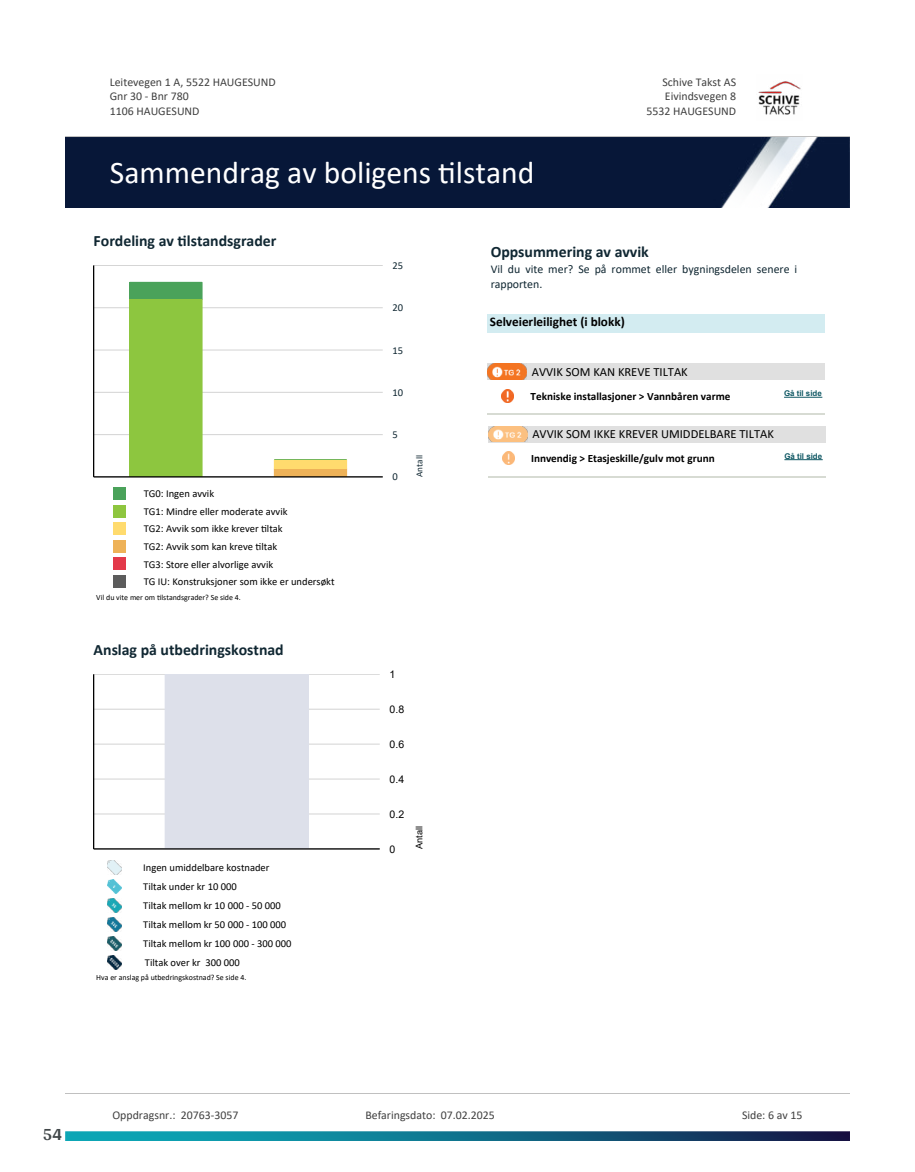
<style>
.page{position:relative;width:915px;height:1172px;background:#fff}
.page>*{position:absolute;margin:0;border:0;box-sizing:border-box;transform-origin:0 0}
.t1{font:31.65px "Calibri";color:#fff}
.t2{font:700 18px "Arya";color:#414749}
.t3{font:700 15.75px "Calibri";color:#102732}
.t4{font:700 13.2px "Calibri";color:#000}
.t5{font:12.45px "Calibri";color:#000}
.t6{font:11.85px/14.5px "Calibri";color:#404040}
.t7{font:11.85px/14.4px "Calibri";color:#102732}
.t8{font:700 11.25px "Calibri";color:#000}
.t9{font:10.5px/17.5px "Calibri";color:#000}
.t10{font:10.5px "Arial";color:#000}
.t11{font:10.5px "Calibri";color:#102732}
.t12{font:9.15px "Calibri";color:#102732}
.t13{font:9.15px "Arial";color:#000}
.t14{font:7.95px "Calibri";color:#000}
.t15{font:700 7.95px "Arial";color:#115965}
</style>
<div class="page">
<hr style="left:94px;top:434px;width:288px;height:1px;background:#d3d3d3">
<hr style="left:94px;top:392px;width:288px;height:1px;background:#d3d3d3">
<hr style="left:94px;top:349px;width:288px;height:1px;background:#d3d3d3">
<hr style="left:94px;top:307px;width:288px;height:1px;background:#d3d3d3">
<hr style="left:94px;top:265px;width:288px;height:1px;background:#d3d3d3">
<div style="left:274px;top:468px;width:73px;height:9px;border:1px solid #eeb258"></div>
<hr style="left:130px;top:477px;width:72px;height:1px;background:#ffdb6e">
<div style="left:274px;top:460px;width:73px;height:9px;border:1px solid #ffdb6e"></div>
<div style="left:129px;top:282px;width:73px;height:17px;border:1px solid #4aa25a"></div>
<div style="left:274px;top:468px;width:72px;height:9px;background:#eeb258"></div>
<div style="left:274px;top:460px;width:72px;height:8px;background:#ffdb6e"></div>
<div style="left:130px;top:299px;width:72px;height:178px;background:#8dc63f"></div>
<div style="left:130px;top:282px;width:72px;height:17px;background:#4aa25a"></div>
<hr style="left:94px;top:476px;width:288px;height:1px;background:#000">
<hr style="left:94px;top:265px;width:1px;height:212px;background:#000">
<div style="left:113px;top:487px;width:12px;height:13px;background:#4aa25a"></div>
<div style="left:113px;top:505px;width:12px;height:12px;background:#8ec63f"></div>
<div style="left:113px;top:522px;width:12px;height:13px;background:#ffdb6e"></div>
<div style="left:113px;top:540px;width:12px;height:13px;background:#eeb258"></div>
<div style="left:113px;top:558px;width:12px;height:12px;background:#e3394a"></div>
<div style="left:113px;top:575px;width:12px;height:13px;background:#5c5c5c"></div>
<hr style="left:94px;top:813px;width:285px;height:1px;background:#d3d3d3">
<hr style="left:94px;top:778px;width:285px;height:1px;background:#d3d3d3">
<hr style="left:94px;top:744px;width:285px;height:1px;background:#d3d3d3">
<hr style="left:94px;top:709px;width:285px;height:1px;background:#d3d3d3">
<hr style="left:94px;top:674px;width:285px;height:1px;background:#d3d3d3">
<div style="left:165px;top:674px;width:143px;height:175px;background:#dde0ea"></div>
<hr style="left:94px;top:848px;width:285px;height:1px;background:#000">
<hr style="left:94px;top:674px;width:1px;height:175px;background:#000">
<svg style="left:108px;top:861px;width:13px;height:13px"></svg>
<img style="left:108px;top:879px;width:13px;height:14px">
<img style="left:108px;top:898px;width:13px;height:14px">
<img style="left:108px;top:918px;width:13px;height:14px">
<svg style="left:108px;top:937px;width:13px;height:13px"></svg>
<img style="left:108px;top:955px;width:13px;height:14px">
<div style="left:487px;top:314px;width:337px;height:19px;background:#d3ecf1"></div>
<svg style="left:526px;top:364px;width:1px;height:16px"></svg>
<img style="left:487px;top:364px;width:39px;height:16px">
<div style="left:527px;top:364px;width:254px;height:16px;background:#e0e0e0"></div>
<div style="left:781px;top:364px;width:43px;height:16px;background:#e0e0e0"></div>
<svg style="left:501px;top:389px;width:13px;height:13px"></svg>
<hr style="left:783px;top:397px;width:39px;height:1px;background:#115965">
<hr style="left:487px;top:414px;width:40px;height:1px;background:#d7dbd3">
<hr style="left:527px;top:414px;width:63px;height:1px;background:#d7dbd3">
<hr style="left:590px;top:414px;width:66px;height:1px;background:#d7dbd3">
<hr style="left:656px;top:414px;width:125px;height:1px;background:#d7dbd3">
<hr style="left:781px;top:414px;width:43px;height:1px;background:#d7dbd3">
<svg style="left:527px;top:426px;width:1px;height:16px"></svg>
<img style="left:488px;top:426px;width:39px;height:16px">
<div style="left:528px;top:426px;width:253px;height:16px;background:#e0e0e0"></div>
<div style="left:781px;top:426px;width:44px;height:16px;background:#e0e0e0"></div>
<svg style="left:502px;top:452px;width:13px;height:13px"></svg>
<hr style="left:784px;top:459px;width:38px;height:1px;background:#115965">
<hr style="left:488px;top:476px;width:40px;height:1px;background:#d7dbd3">
<hr style="left:528px;top:476px;width:62px;height:1px;background:#d7dbd3">
<hr style="left:590px;top:476px;width:67px;height:1px;background:#d7dbd3">
<hr style="left:657px;top:476px;width:124px;height:1px;background:#d7dbd3">
<hr style="left:781px;top:476px;width:44px;height:1px;background:#d7dbd3">
<div style="left:65px;top:137px;width:784px;height:71px;background:#071738"></div>
<img style="left:758px;top:81px;width:43px;height:34px">
<hr style="left:65px;top:136px;width:784px;height:1px;background:#c0c0c0">
<hr style="left:65px;top:1093px;width:784px;height:1px;background:#c0c0c0">
<img style="left:65px;top:1131px;width:784px;height:9px">
<p class="t6" style="left:110px;top:74px;width:167px">Leitevegen 1 A, 5522 HAUGESUND<br>Gnr 30 - Bnr 780<br>1106 HAUGESUND</p>
<p class="t6" style="left:662px;top:74px;width:75px">Schive Takst AS</p>
<p class="t6" style="left:664px;top:89px;width:73px">Eivindsvegen 8</p>
<p class="t6" style="left:646px;top:103px;width:91px">5532 HAUGESUND</p>
<h1 class="t1" style="left:110px;top:150px;width:426px">Sammendrag av boligens 琀椀lstand</h1>
<h3 class="t3" style="left:94px;top:230px;width:184px">Fordeling av 琀椀lstandsgrader</h3>
<p class="t9" style="left:144px;top:485px;width:192px">TG0: Ingen avvik<br>TG1: Mindre eller moderate avvik<br>TG2: Avvik som ikke krever 琀椀ltak<br>TG2: Avvik som kan kreve 琀椀ltak<br>TG3: Store eller alvorlige avvik<br>TG IU: Konstruksjoner som ikke er undersøkt</p>
<p class="t14" style="left:96px;top:592px;width:146px">Vil du vite mer om 琀椀lstandsgrader? Se side 4.</p>
<h3 class="t3" style="left:94px;top:639px;width:192px">Anslag på utbedringskostnad</h3>
<p class="t9" style="left:143px;top:857px;width:150px;line-height:18.9px">Ingen umiddelbare kostnader<br>Tiltak under kr 10 000<br>Tiltak mellom kr 10 000 - 50 000<br>Tiltak mellom kr 50 000 - 100 000<br>Tiltak mellom kr 100 000 - 300 000<br>Tiltak over kr 300 000</p>
<p class="t14" style="left:96px;top:972px;width:151px">Hva er anslag på utbedringskostnad? Se side 4.</p>
<p class="t11" style="left:392px;top:258px;width:12px">25</p>
<p class="t11" style="left:392px;top:300px;width:12px">20</p>
<p class="t11" style="left:392px;top:343px;width:12px">15</p>
<p class="t11" style="left:392px;top:385px;width:12px">10</p>
<p class="t11" style="left:392px;top:427px;width:7px">5</p>
<p class="t11" style="left:392px;top:470px;width:7px">0</p>
<p class="t12" style="left:413px;top:477px;width:23px;rotate:-90deg">Antall</p>
<p class="t10" style="left:389px;top:667px;width:7px">1</p>
<p class="t10" style="left:389px;top:702px;width:16px">0.8</p>
<p class="t10" style="left:389px;top:737px;width:16px">0.6</p>
<p class="t10" style="left:389px;top:772px;width:16px">0.4</p>
<p class="t10" style="left:389px;top:807px;width:16px">0.2</p>
<p class="t10" style="left:389px;top:842px;width:7px">0</p>
<p class="t13" style="left:413px;top:849px;width:25px;rotate:-90deg">Antall</p>
<h3 class="t3" style="left:490px;top:240px;width:160px">Oppsummering av avvik</h3>
<p class="t7" style="left:490px;top:262px;width:308px">Vil du vite mer? Se på rommet eller bygningsdelen senere i rapporten.</p>
<p class="t4" style="left:489px;top:313px;width:136px">Selveierleilighet (i blokk)</p>
<p class="t5" style="left:531px;top:363px;width:157px">AVVIK SOM KAN KREVE TILTAK</p>
<p class="t8" style="left:530px;top:388px;width:201px">Tekniske installasjoner &gt; Vannbåren varme</p>
<p class="t15" style="left:783px;top:388px;width:39px">Gå til side</p>
<p class="t5" style="left:532px;top:426px;width:243px">AVVIK SOM IKKE KREVER UMIDDELBARE TILTAK</p>
<p class="t8" style="left:531px;top:451px;width:185px">Innvendig &gt; Etasjeskille/gulv mot grunn</p>
<p class="t15" style="left:784px;top:450px;width:39px">Gå til side</p>
<h2 class="t2" style="left:43px;top:1123px;width:21px">54</h2>
<p class="t6" style="left:112px;top:1107px;width:127px">Oppdragsnr.: 20763-3057</p>
<p class="t6" style="left:365px;top:1107px;width:131px">Befaringsdato: 07.02.2025</p>
<p class="t6" style="left:741px;top:1107px;width:62px">Side: 6 av 15</p>
</div>
